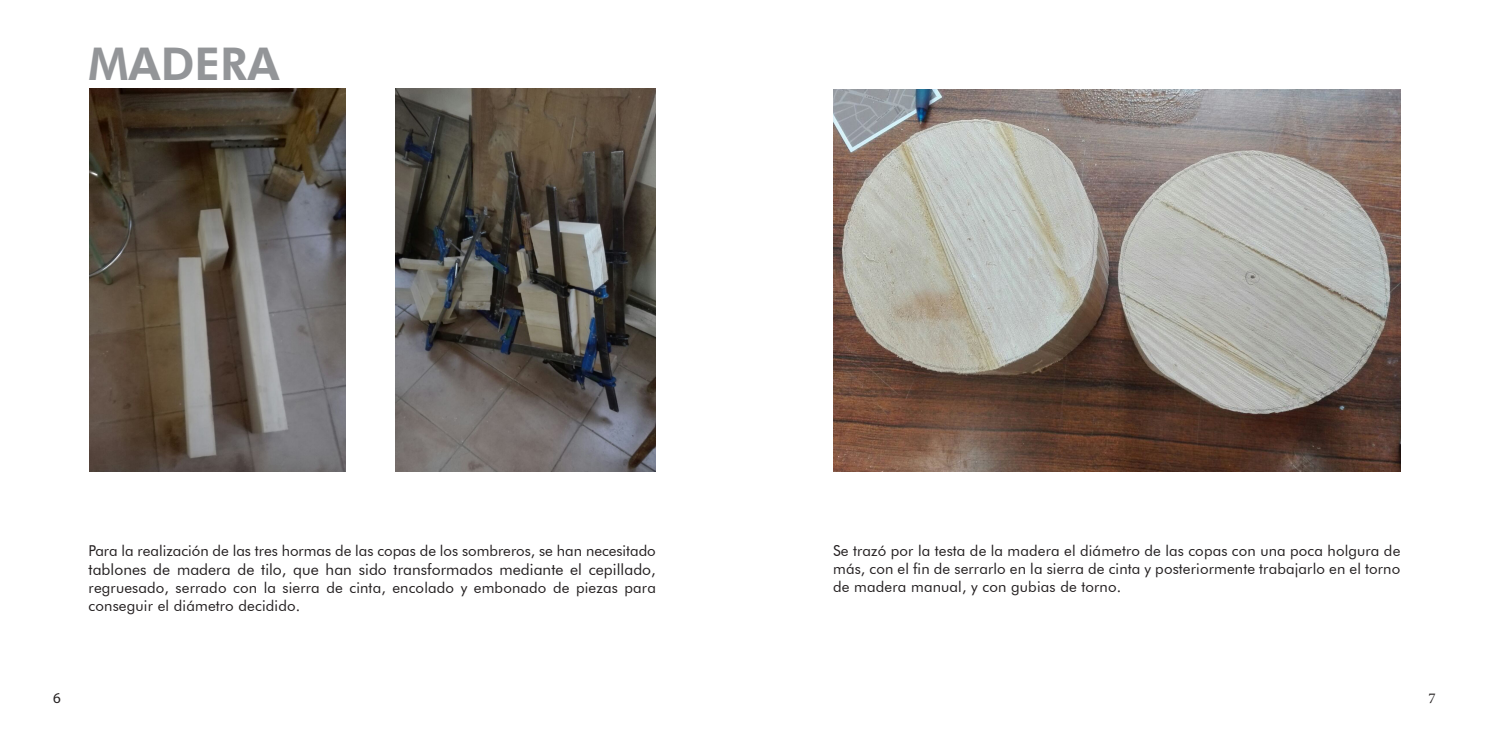
<style>
.page{position:relative;width:1489px;height:745px;background:#fff}
.page>*{position:absolute;margin:0;border:0;box-sizing:border-box;transform-origin:0 0}
.Titulo{font:800 45px "Futura BT";color:#939598}
.Parrafo_futura{font:15.62px "Futura BT";color:#231f20}
.Parrafo_futura-2{font:15px/18px "Futura BT";letter-spacing:.01em;color:#231f20;text-align:justify}
.t1{font:15px "Myriad Pro";color:#231f20}
.t2{font:15px "Minion Pro";color:#231f20}
</style>
<div class="page">
<img style="left:833px;top:89px;width:567px;height:382px">
<img style="left:90px;top:89px;width:255px;height:382px">
<img style="left:395px;top:89px;width:261px;height:382px">
<p class="Titulo" style="left:89px;top:37px;width:192px">MADERA</p>
<p class="Parrafo_futura-2" style="left:89px;top:541px;width:568px">Para la realización de las tres hormas de las copas de los sombreros, se han necesitado</p>
<p class="Parrafo_futura" style="left:89px;top:559px;width:568px">tablones de madera de tilo, que han sido transformados mediante el cepillado,</p>
<p class="Parrafo_futura-2" style="left:89px;top:578px;width:568px">regruesado, serrado con la sierra de cinta, encolado y embonado de piezas para conseguir el diámetro decidido.</p>
<p class="Parrafo_futura-2" style="left:833px;top:541px;width:568px">Se trazó por la testa de la madera el diámetro de las copas con una poca holgura de más, con el fin de serrarlo en la sierra de cinta y posteriormente trabajarlo en el torno de madera manual, y con gubias de torno.</p>
<p class="t1" style="left:53px;top:688px;width:9px">6</p>
<p class="t2" style="left:1428px;top:687px;width:9px">7</p>
</div>
